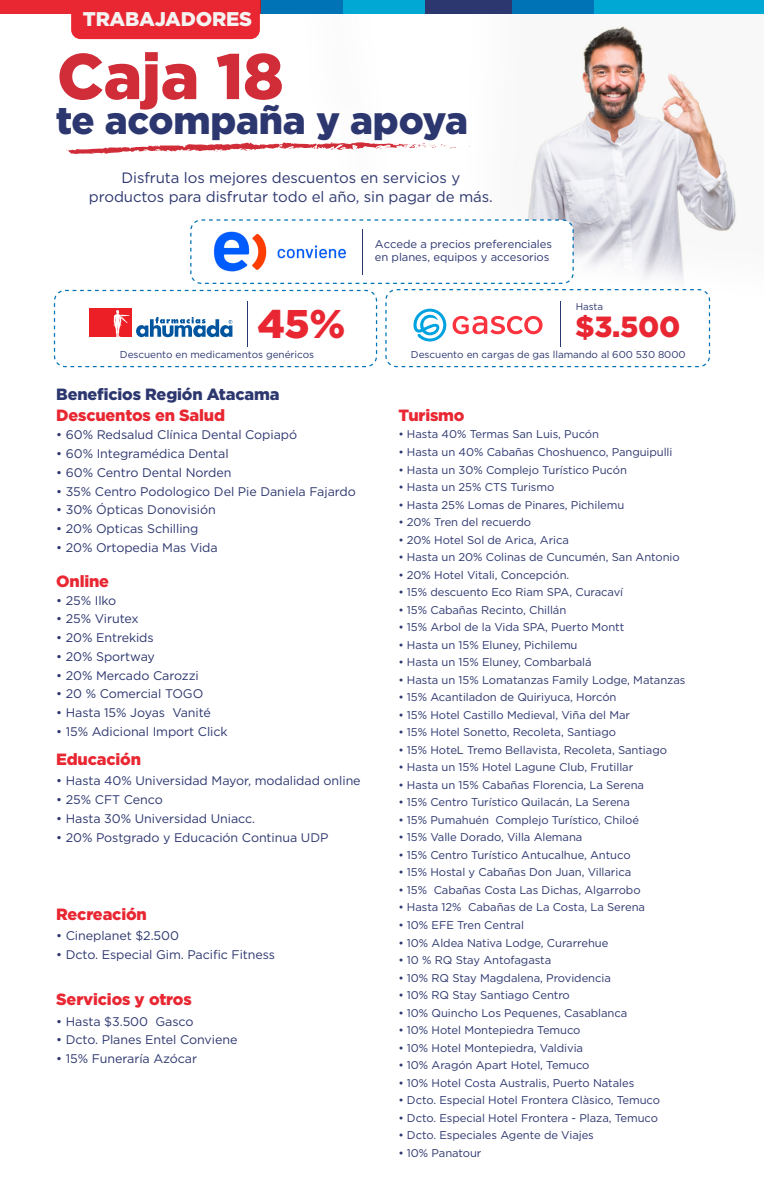
<style>
.page{position:relative;width:764px;height:1202px;background:#fff}
.page>*{position:absolute;margin:0;border:0;box-sizing:border-box;transform-origin:0 0}
.t1{font:900 64.38px "Gotham";letter-spacing:-.005em;color:#d12d39}
.t2{font:900 40px "Gotham";color:#e92732}
.t3{font:900 38.38px "Gotham";letter-spacing:-.005em;color:#2d376f}
.t4{font:900 29.12px "Gotham";color:#e92732}
.t5{font:900 19.88px "Gotham";letter-spacing:-.01em;color:#f4f3f2}
.t6{font:900 16.25px "Gotham";letter-spacing:-.01em;color:#e92732}
.t7{font:900 16.25px "Gotham";letter-spacing:-.01em;color:#2d376f}
.t8{font:15px/18.8px "Gotham";letter-spacing:-.005em;color:#2d376f;text-align:center}
.t9{font:12.5px "Gotham";letter-spacing:-.005em;color:#2d376f}
.t10{font:11.25px/13.5px "Gotham";letter-spacing:-.005em;color:#2d376f}
.t11{font:10px "Gotham";letter-spacing:-.005em;color:#2d376f}
.t12{font:9.75px "Gotham";letter-spacing:-.005em;color:#2d376f}
</style>
<div class="page">
<img style="left:297px;top:26px;width:440px;height:337px">
<div style="left:343px;top:0;width:82px;height:14px;background:#00a8d3"></div>
<div style="left:260px;top:0;width:83px;height:14px;background:#0072b6"></div>
<div style="left:425px;top:0;width:87px;height:14px;background:#2d376f"></div>
<div style="left:512px;top:0;width:83px;height:14px;background:#0072b6"></div>
<div style="left:595px;top:0;width:169px;height:14px;background:#00a8d3"></div>
<div style="left:0;top:0;width:123px;height:14px;background:#e92732"></div>
<svg style="left:66px;top:142px;width:393px;height:13px"></svg>
<div style="left:386px;top:289px;width:323px;height:77px;background:#fff;border-radius:11px"></div>
<div style="left:385px;top:289px;width:325px;height:78px;border:1px dashed #0072b6;border-radius:11px"></div>
<div style="left:54px;top:290px;width:323px;height:77px;border:1px dashed #0072b6;border-radius:11px"></div>
<hr style="left:247px;top:300px;width:1px;height:46px;background:#2d376f">
<div style="left:90px;top:308px;width:42px;height:28px;background:#ec1f26"></div>
<svg style="left:114px;top:310px;width:16px;height:26px"></svg>
<svg style="left:136px;top:317px;width:96px;height:20px"></svg>
<svg style="left:452px;top:316px;width:90px;height:18px"></svg>
<svg style="left:413px;top:308px;width:33px;height:33px"></svg>
<hr style="left:560px;top:300px;width:1px;height:46px;background:#2d376f">
<div style="left:191px;top:220px;width:382px;height:63px;background:#fff;border-radius:11px"></div>
<div style="left:190px;top:219px;width:384px;height:65px;border:1px dashed #0072b6;border-radius:11px"></div>
<img style="left:213px;top:231px;width:133px;height:41px">
<hr style="left:362px;top:229px;width:1px;height:45px;background:#2d376f">
<div style="left:71px;top:0;width:189px;height:39px;background:#e92732"></div>
<h3 class="t5" style="left:83px;top:6px;width:171px">TRABAJADORES</h3>
<h1 class="t1" style="left:57px;top:32px;width:228px">Caja 18</h1>
<h3 class="t3" style="left:56px;top:94px;width:414px">te acompaña y apoya</h3>
<h3 class="t8" style="left:89px;top:168px;width:405px">Disfruta los mejores descuentos en servicios y productos para disfrutar todo el año, sin pagar de más.</h3>
<p class="t10" style="left:375px;top:237px;width:179px">Accede a precios preferenciales en planes, equipos y accesorios</p>
<h2 class="t2" style="left:257px;top:296px;width:89px">45%</h2>
<p class="t11" style="left:120px;top:348px;width:196px">Descuento en medicamentos genéricos</p>
<h3 class="t7" style="left:56px;top:383px;width:225px">Beneficios Región Atacama</h3>
<h3 class="t6" style="left:56px;top:404px;width:170px">Descuentos en Salud</h3>
<p class="t9" style="left:56px;top:427px;width:242px">• 60% Redsalud Clínica Dental Copiapó</p>
<p class="t9" style="left:56px;top:445px;width:174px">• 60% Integramédica Dental</p>
<p class="t9" style="left:56px;top:464px;width:177px">• 60% Centro Dental Norden</p>
<p class="t9" style="left:56px;top:483px;width:301px">• 35% Centro Podologico Del Pie Daniela Fajardo</p>
<p class="t9" style="left:56px;top:502px;width:161px">• 30% Ópticas Donovisión</p>
<p class="t9" style="left:56px;top:520px;width:144px">• 20% Opticas Schilling</p>
<p class="t9" style="left:56px;top:539px;width:163px">• 20% Ortopedia Mas Vida</p>
<h3 class="t6" style="left:56px;top:569px;width:54px">Online</h3>
<p class="t9" style="left:56px;top:592px;width:62px">• 25% Ilko</p>
<p class="t9" style="left:56px;top:610px;width:84px">• 25% Virutex</p>
<p class="t9" style="left:56px;top:629px;width:99px">• 20% Entrekids</p>
<p class="t9" style="left:56px;top:648px;width:100px">• 20% Sportway</p>
<p class="t9" style="left:56px;top:667px;width:144px">• 20% Mercado Carozzi</p>
<p class="t9" style="left:56px;top:685px;width:149px">• 20 % Comercial TOGO</p>
<p class="t9" style="left:56px;top:704px;width:156px">• Hasta 15% Joyas Vanité</p>
<p class="t9" style="left:56px;top:723px;width:173px">• 15% Adicional Import Click</p>
<h3 class="t6" style="left:56px;top:747px;width:86px">Educación</h3>
<p class="t9" style="left:56px;top:772px;width:306px">• Hasta 40% Universidad Mayor, modalidad online</p>
<p class="t9" style="left:56px;top:791px;width:108px">• 25% CFT Cenco</p>
<p class="t9" style="left:56px;top:810px;width:200px">• Hasta 30% Universidad Uniacc.</p>
<p class="t9" style="left:56px;top:829px;width:274px">• 20% Postgrado y Educación Continua UDP</p>
<h3 class="t6" style="left:56px;top:902px;width:92px">Recreación</h3>
<p class="t9" style="left:56px;top:927px;width:124px">• Cineplanet $2.500</p>
<p class="t9" style="left:56px;top:946px;width:220px">• Dcto. Especial Gim. Pacific Fitness</p>
<h3 class="t6" style="left:56px;top:987px;width:137px">Servicios y otros</h3>
<p class="t9" style="left:56px;top:1012px;width:139px">• Hasta $3.500 Gasco</p>
<p class="t9" style="left:56px;top:1031px;width:183px">• Dcto. Planes Entel Conviene</p>
<p class="t9" style="left:56px;top:1050px;width:142px">• 15% Funeraría Azócar</p>
<p class="t12" style="left:576px;top:300px;width:29px">Hasta</p>
<h3 class="t4" style="left:575px;top:307px;width:107px">$3.500</h3>
<p class="t11" style="left:411px;top:348px;width:276px">Descuento en cargas de gas llamando al 600 530 8000</p>
<h3 class="t6" style="left:398px;top:404px;width:68px">Turismo</h3>
<p class="t10" style="left:398px;top:427px;width:202px">• Hasta 40% Termas San Luis, Pucón</p>
<p class="t10" style="left:398px;top:445px;width:276px">• Hasta un 40% Cabañas Choshuenco, Panguipulli</p>
<p class="t10" style="left:398px;top:462px;width:230px">• Hasta un 30% Complejo Turístico Pucón</p>
<p class="t10" style="left:398px;top:480px;width:157px">• Hasta un 25% CTS Turismo</p>
<p class="t10" style="left:398px;top:497px;width:227px">• Hasta 25% Lomas de Pinares, Pichilemu</p>
<p class="t10" style="left:398px;top:515px;width:134px">• 20% Tren del recuerdo</p>
<p class="t10" style="left:398px;top:532px;width:172px">• 20% Hotel Sol de Arica, Arica</p>
<p class="t10" style="left:398px;top:550px;width:283px">• Hasta un 20% Colinas de Cuncumén, San Antonio</p>
<p class="t10" style="left:398px;top:567px;width:172px">• 20% Hotel Vitali, Concepción.</p>
<p class="t10" style="left:398px;top:585px;width:226px">• 15% descuento Eco Riam SPA, Curacaví</p>
<p class="t10" style="left:398px;top:602px;width:169px">• 15% Cabañas Recinto, Chillán</p>
<p class="t10" style="left:398px;top:620px;width:227px">• 15% Arbol de la Vida SPA, Puerto Montt</p>
<p class="t10" style="left:398px;top:637px;width:181px">• Hasta un 15% Eluney, Pichilemu</p>
<p class="t10" style="left:398px;top:655px;width:195px">• Hasta un 15% Eluney, Combarbalá</p>
<p class="t10" style="left:398px;top:672px;width:288px">• Hasta un 15% Lomatanzas Family Lodge, Matanzas</p>
<p class="t10" style="left:398px;top:690px;width:220px">• 15% Acantiladon de Quiriyuca, Horcón</p>
<p class="t10" style="left:398px;top:707px;width:233px">• 15% Hotel Castillo Medieval, Viña del Mar</p>
<p class="t10" style="left:398px;top:725px;width:219px">• 15% Hotel Sonetto, Recoleta, Santiago</p>
<p class="t10" style="left:398px;top:742px;width:270px">• 15% HoteL Tremo Bellavista, Recoleta, Santiago</p>
<p class="t10" style="left:398px;top:760px;width:236px">• Hasta un 15% Hotel Lagune Club, Frutillar</p>
<p class="t10" style="left:398px;top:777px;width:247px">• Hasta un 15% Cabañas Florencia, La Serena</p>
<p class="t10" style="left:398px;top:795px;width:233px">• 15% Centro Turístico Quilacán, La Serena</p>
<p class="t10" style="left:398px;top:812px;width:242px">• 15% Pumahuén Complejo Turístico, Chiloé</p>
<p class="t10" style="left:398px;top:830px;width:185px">• 15% Valle Dorado, Villa Alemana</p>
<p class="t10" style="left:398px;top:847px;width:234px">• 15% Centro Turístico Antucalhue, Antuco</p>
<p class="t10" style="left:398px;top:865px;width:234px">• 15% Hostal y Cabañas Don Juan, Villarica</p>
<p class="t10" style="left:398px;top:882px;width:244px">• 15% Cabañas Costa Las Dichas, Algarrobo</p>
<p class="t10" style="left:398px;top:900px;width:248px">• Hasta 12% Cabañas de La Costa, La Serena</p>
<p class="t10" style="left:398px;top:917px;width:127px">• 10% EFE Tren Central</p>
<p class="t10" style="left:398px;top:935px;width:211px">• 10% Aldea Nativa Lodge, Curarrehue</p>
<p class="t10" style="left:398px;top:952px;width:154px">• 10 % RQ Stay Antofagasta</p>
<p class="t10" style="left:398px;top:970px;width:214px">• 10% RQ Stay Magdalena, Providencia</p>
<p class="t10" style="left:398px;top:987px;width:173px">• 10% RQ Stay Santiago Centro</p>
<p class="t10" style="left:398px;top:1005px;width:230px">• 10% Quincho Los Pequenes, Casablanca</p>
<p class="t10" style="left:398px;top:1022px;width:184px">• 10% Hotel Montepiedra Temuco</p>
<p class="t10" style="left:398px;top:1040px;width:186px">• 10% Hotel Montepiedra, Valdivia</p>
<p class="t10" style="left:398px;top:1057px;width:193px">• 10% Aragón Apart Hotel, Temuco</p>
<p class="t10" style="left:398px;top:1075px;width:237px">• 10% Hotel Costa Australis, Puerto Natales</p>
<p class="t10" style="left:398px;top:1092px;width:263px">• Dcto. Especial Hotel Frontera Clàsico, Temuco</p>
<p class="t10" style="left:398px;top:1110px;width:261px">• Dcto. Especial Hotel Frontera - Plaza, Temuco</p>
<p class="t10" style="left:398px;top:1127px;width:197px">• Dcto. Especiales Agente de Viajes</p>
<p class="t10" style="left:398px;top:1145px;width:85px">• 10% Panatour</p>
</div>
